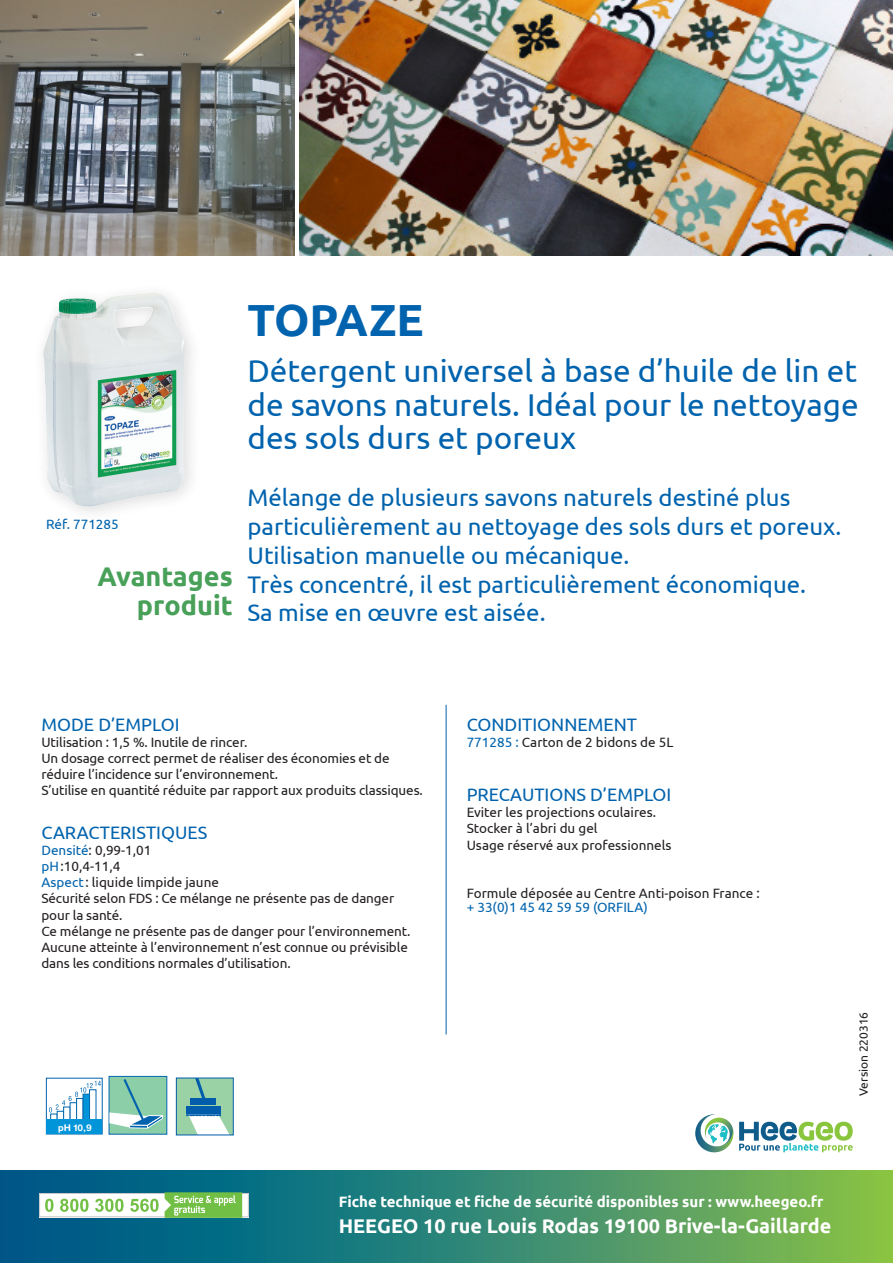
<style>
.page{position:relative;width:893px;height:1263px;background:#fff}
.page>*{position:absolute;margin:0;border:0;box-sizing:border-box;transform-origin:0 0}
.t1{font:700 45px "Ubuntu";color:#0163ae}
.t2{font:31.5px/33px "Ubuntu";color:#0163ae;text-align:justify}
.t3{font:700 27px/28.5px "Ubuntu";color:#48a059;text-align:right}
.t4{font:24px/28.8px "Ubuntu";color:#0163ae}
.t5{font:700 19.8px "Ubuntu";color:#fff}
.t6{font:18px "Ubuntu";color:#0163ae}
.t7{font:700 15px "Ubuntu";color:#fff}
.t8{font:13.5px/16.2px "Ubuntu";letter-spacing:-.01em;color:#231f20}
.t9{font:13.5px "Ubuntu";color:#0163ae}
.t10{font:12px "Ubuntu";color:#231f20}
.t11{font:700 9.3px "Helvetica Rounded";color:#fff}
.s1{color:#0163ae}
</style>
<div class="page">
<hr style="left:446px;top:705px;width:1px;height:329px;background:#0163ae">
<img style="left:300px;top:1px;width:593px;height:254px">
<img style="left:0;top:0;width:295px;height:255px">
<div style="left:33px;top:282px;width:169px;height:241px;background:#231f20;opacity:.15"></div>
<img style="left:43px;top:293px;width:142px;height:213px">
<div style="left:109px;top:1076px;width:58px;height:58px;background:#8ccea8;border:1px solid #0166af"></div>
<svg style="left:109px;top:1079px;width:55px;height:51px"></svg>
<div style="left:46px;top:1078px;width:57px;height:56px;background:#fff;border:1px solid #0163ae"></div>
<div style="left:50px;top:1114px;width:7px;height:13px;background:#fff;border:1px solid #0166af"></div>
<div style="left:63px;top:1107px;width:7px;height:22px;background:#fff;border:1px solid #0166af"></div>
<div style="left:76px;top:1098px;width:7px;height:31px;background:#fff;border:1px solid #0166af"></div>
<div style="left:83px;top:1094px;width:7px;height:35px;background:#0095d9;border:1px solid #0166af"></div>
<div style="left:89px;top:1089px;width:7px;height:40px;background:#fff;border:1px solid #0166af"></div>
<div style="left:47px;top:1119px;width:55px;height:14px;background:#0095d9"></div>
<svg style="left:49px;top:1081px;width:52px;height:31px"></svg>
<div style="left:176px;top:1078px;width:57px;height:57px;background:#9bd2a5"></div>
<div style="left:190px;top:1098px;width:26px;height:7px;background:#015dab"></div>
<div style="left:186px;top:1106px;width:35px;height:7px;background:#015dab"></div>
<svg style="left:186px;top:1113px;width:43px;height:20px"></svg>
<svg style="left:195px;top:1080px;width:10px;height:18px"></svg>
<div style="left:176px;top:1078px;width:58px;height:57px;border:1px solid #015dab"></div>
<svg style="left:695px;top:1114px;width:158px;height:39px"></svg>
<div style="left:0;top:1170px;width:893px;height:93px;background:linear-gradient(to right,#005194,#82be50)"></div>
<svg style="left:39px;top:1192px;width:210px;height:26px"></svg>
<p class="t9" style="left:46px;top:516px;width:74px">Réf. 771285</p>
<p class="t3" style="left:98px;top:562px;width:137px">Avantages produit</p>
<p class="t1" style="left:247px;top:293px;width:178px">TOPAZE</p>
<p class="t2" style="left:247px;top:354px;width:613px">Détergent universel à base d’huile de lin et de savons naturels. Idéal pour le nettoyage des sols durs et poreux</p>
<p class="t4" style="left:247px;top:482px;width:595px">Mélange de plusieurs savons naturels destiné plus particulièrement au nettoyage des sols durs et poreux.<br>Utilisation manuelle ou mécanique.<br>Très concentré, il est particulièrement économique.<br>Sa mise en œuvre est aisée.</p>
<p class="t6" style="left:41px;top:713px;width:140px">MODE D’EMPLOI</p>
<p class="t8" style="left:41px;top:733px;width:207px">Utilisation : 1,5 %. Inutile de rincer.</p>
<p class="t8" style="left:41px;top:750px;width:383px">Un dosage correct permet de réaliser des économies et de réduire l’incidence sur l’environnement.<br>S’utilise en quantité réduite par rapport aux produits classiques.</p>
<p class="t6" style="left:41px;top:821px;width:167px">CARACTERISTIQUES</p>
<p class="t8" style="left:41px;top:841px;width:111px"><span class="s1">Densité</span>: 0,99-1,01</p>
<p class="t8" style="left:41px;top:858px;width:370px"><span class="s1">pH</span>:10,4-11,4<br><span class="s1">Aspect</span> : liquide limpide jaune<br>Sécurité selon FDS : Ce mélange ne présente pas de danger pour la santé.<br>Ce mélange ne présente pas de danger pour l’environnement.<br>Aucune atteinte à l’environnement n’est connue ou prévisible dans les conditions normales d’utilisation.</p>
<p class="t6" style="left:467px;top:713px;width:172px">CONDITIONNEMENT</p>
<p class="t8" style="left:467px;top:733px;width:208px"><span class="s1">771285 :</span> Carton de 2 bidons de 5L</p>
<p class="t6" style="left:467px;top:784px;width:206px">PRECAUTIONS D’EMPLOI</p>
<p class="t8" style="left:467px;top:804px;width:206px">Eviter les projections oculaires.<br>Stocker à l’abri du gel<br>Usage réservé aux professionnels</p>
<p class="t8" style="left:467px;top:885px;width:295px">Formule déposée au Centre Anti-poison France :</p>
<p class="t9" style="left:467px;top:899px;width:182px">+ 33(0)1 45 42 59 59 (ORFILA)</p>
<p class="t11" style="left:58px;top:1121px;width:35px">pH 10,9</p>
<p class="t7" style="left:339px;top:1192px;width:486px">Fiche technique et fiche de sécurité disponibles sur : www.heegeo.fr</p>
<p class="t5" style="left:339px;top:1214px;width:494px">HEEGEO 10 rue Louis Rodas 19100 Brive-la-Gaillarde</p>
<p class="t10" style="left:856px;top:1096px;width:86px;rotate:-90deg">Version 220316</p>
</div>
